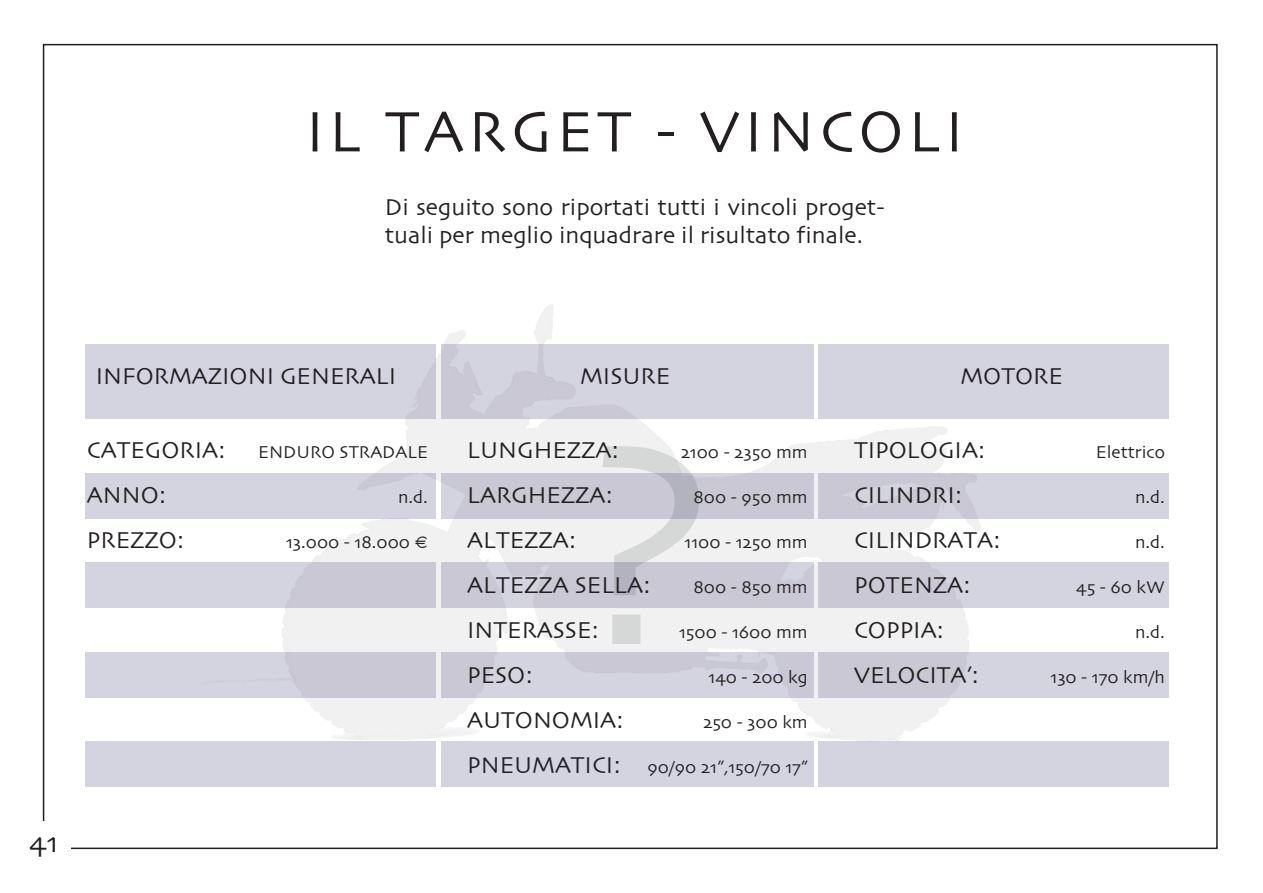
<style>
.page{position:relative;width:1263px;height:893px;background:#fff}
.page>*{position:absolute;margin:0;border:0;box-sizing:border-box;transform-origin:0 0}
.t1{font:300px "Skia Regular 1 1";color:#6c6d70}
.t2{font:60px "Skia Regular 1 1";letter-spacing:.075em;color:#231f20}
.t3{font:30px "Skia Regular 1 1";color:#231f20}
.t4{font:24px/45px "Skia Regular 1 1";color:#231f20}
.t5{font:18px "Skia Regular 1 1";color:#231f20}
</style>
<div class="page">
<div style="left:85px;top:344px;width:350px;height:74px;background:#d4d3e0"></div>
<div style="left:85px;top:473px;width:350px;height:45px;background:#d4d3e0"></div>
<div style="left:85px;top:562px;width:350px;height:45px;background:#d4d3e0"></div>
<div style="left:85px;top:652px;width:350px;height:45px;background:#d4d3e0"></div>
<div style="left:441px;top:344px;width:372px;height:74px;background:#d4d3e0"></div>
<div style="left:441px;top:473px;width:372px;height:45px;background:#c9c8d4"></div>
<div style="left:441px;top:562px;width:372px;height:45px;background:#c9c8d4"></div>
<div style="left:441px;top:652px;width:372px;height:45px;background:#d4d3e0"></div>
<div style="left:818px;top:344px;width:351px;height:74px;background:#d4d3e0"></div>
<div style="left:818px;top:473px;width:351px;height:45px;background:#d4d3e0"></div>
<div style="left:818px;top:562px;width:351px;height:45px;background:#d4d3e0"></div>
<div style="left:818px;top:652px;width:351px;height:45px;background:#d4d3e0"></div>
<div style="left:85px;top:742px;width:350px;height:45px;background:#d4d3e0"></div>
<div style="left:441px;top:742px;width:372px;height:45px;background:#d4d3e0"></div>
<div style="left:818px;top:742px;width:351px;height:45px;background:#d4d3e0"></div>
<h2 class="t2" style="left:306px;top:96px;width:659px">IL TARGET - VINCOLI</h2>
<p class="t4" style="left:385px;top:194px;width:501px;line-height:28.8px">Di seguito sono riportati tutti i vincoli proget&shy;tuali per meglio inquadrare il risultato finale.</p>
<p class="t4" style="left:96px;top:355px;width:302px">INFORMAZIONI GENERALI</p>
<p class="t4" style="left:87px;top:429px;width:140px">CATEGORIA:<br>ANNO:<br>PREZZO:</p>
<p class="t5" style="left:258px;top:441px;width:171px">ENDURO STRADALE</p>
<p class="t5" style="left:398px;top:486px;width:31px">n.d.</p>
<p class="t5" style="left:286px;top:531px;width:143px">13.000 - 18.000 €</p>
<p class="t3" style="left:29px;top:824px;width:31px">41</p>
<p class="t4" style="left:580px;top:355px;width:92px">MISURE</p>
<p class="t4" style="left:467px;top:429px;width:185px">LUNGHEZZA:<br>LARGHEZZA:<br>ALTEZZA:<br>ALTEZZA SELLA:<br>INTERASSE:<br>PESO:<br>AUTONOMIA:<br>PNEUMATICI:</p>
<h1 class="t1" style="left:556px;top:366px;width:169px">?</h1>
<p class="t5" style="left:681px;top:441px;width:128px">2100 - 2350 mm</p>
<p class="t5" style="left:693px;top:486px;width:116px">800 - 950 mm</p>
<p class="t5" style="left:684px;top:531px;width:125px">1100 - 1250 mm</p>
<p class="t5" style="left:693px;top:576px;width:116px">800 - 850 mm</p>
<p class="t5" style="left:679px;top:621px;width:130px">1500 - 1600 mm</p>
<p class="t5" style="left:708px;top:666px;width:101px">140 - 200 kg</p>
<p class="t5" style="left:703px;top:711px;width:106px">250 - 300 km</p>
<p class="t5" style="left:647px;top:756px;width:162px">90/90 21”,150/70 17”</p>
<p class="t4" style="left:960px;top:355px;width:104px">MOTORE</p>
<p class="t4" style="left:854px;top:429px;width:148px">TIPOLOGIA:<br>CILINDRI:<br>CILINDRATA:<br>POTENZA:<br>COPPIA:<br>VELOCITA’:</p>
<p class="t5" style="left:1096px;top:441px;width:71px">Elettrico</p>
<p class="t5" style="left:1135px;top:486px;width:31px">n.d.</p>
<p class="t5" style="left:1135px;top:531px;width:31px">n.d.</p>
<p class="t5" style="left:1076px;top:576px;width:90px">45 - 60 kW</p>
<p class="t5" style="left:1135px;top:621px;width:31px">n.d.</p>
<p class="t5" style="left:1050px;top:666px;width:116px">130 - 170 km/h</p>
</div>
